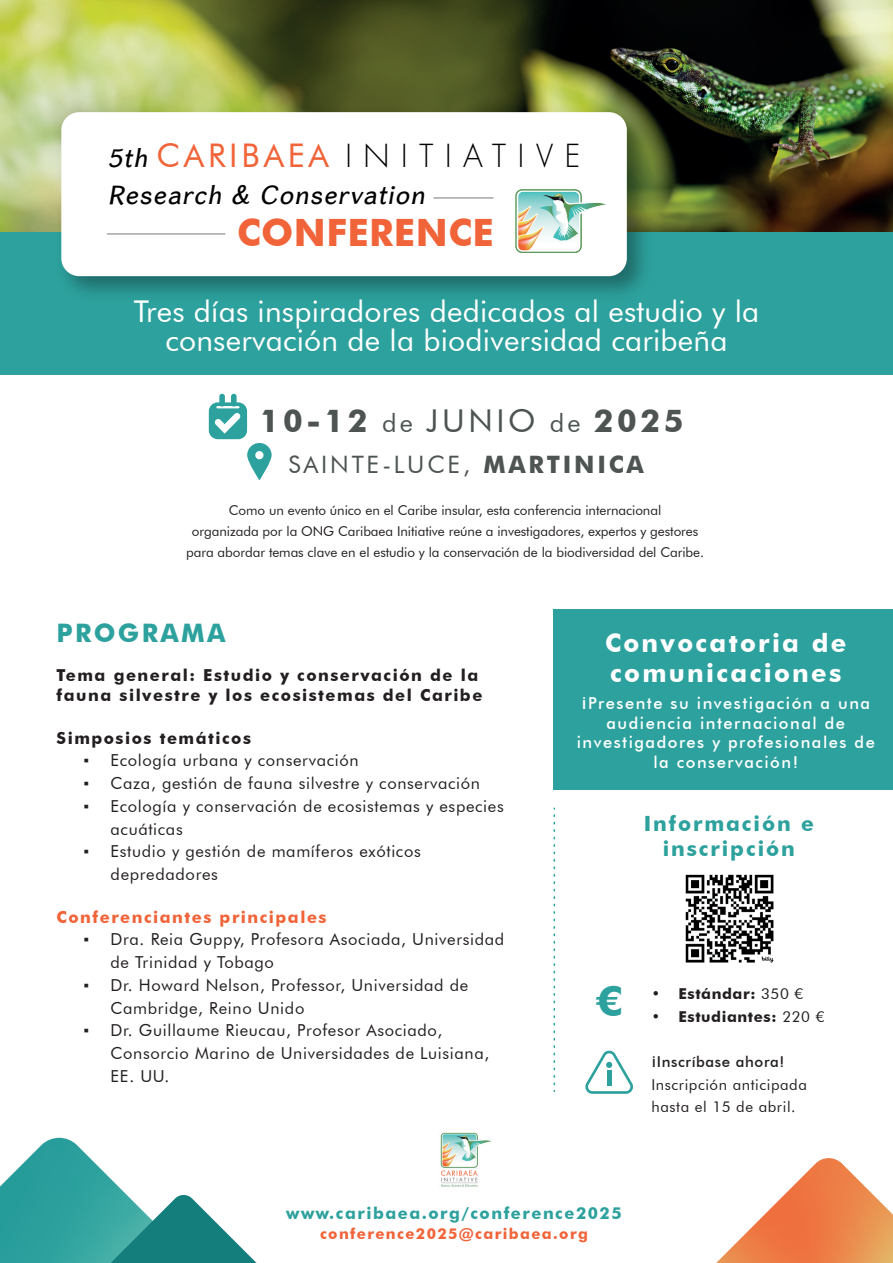
<style>
.page{position:relative;width:893px;height:1263px;background:#fff}
.page>*{position:absolute;margin:0;border:0;box-sizing:border-box;transform-origin:0 0}
.t1{font:700 42px "Futura BT";color:#2da19d}
.t2{font:700 37.65px "Futura BT";letter-spacing:.015em;color:#f16338}
.t3{font:700 31.5px "Futura BT";letter-spacing:.115em;color:#4d5452}
.t4{font:300 30.9px "Futura";letter-spacing:.38em;color:#000001}
.t5{font:30px/28.5px "Futura BT";letter-spacing:.005em;color:#fff;text-align:center}
.t6{font:italic 26.1px "Cardigan W00";letter-spacing:.05em;color:#000001}
.t7{font:700 25.5px/30.6px "Futura BT";letter-spacing:.09em;color:#fff}
.t8{font:700 25.5px "Futura BT";letter-spacing:.09em;color:#2da19d}
.t9{font:24px "Futura BT";letter-spacing:.115em;color:#4d5452}
.t10{font:700 21px/25.2px "Futura BT";letter-spacing:.09em;color:#2da19d;text-align:center}
.t11{font:16.5px/22.8px "Futura BT";letter-spacing:.04em;color:#231f20}
.t12{font:500 16.5px/19.5px "Futura BT";letter-spacing:.09em;color:#fff;text-align:center}
.t13{font:700 16.5px/19.8px "Futura BT";letter-spacing:.09em;color:#231f20}
.t14{font:700 16.5px "Futura BT";letter-spacing:.09em;color:#2da19d}
.t15{font:700 16.5px "Futura BT";letter-spacing:.09em;color:#f16338}
.t16{font:15px/22.8px "Futura BT";letter-spacing:.04em;color:#231f20}
.t17{font:700 15px "Futura BT";letter-spacing:.04em;color:#231f20}
.t18{font:700 15px "Futura BT";letter-spacing:.09em;color:#f16338}
.t19{font:500 15px "Futura BT";letter-spacing:.04em;color:#231f20}
.t20{font:13.5px/21px "Futura BT";letter-spacing:-.005em;color:#231f20;text-align:center}
.s1{font-family:"Cardigan W00";font-weight:400;font-style:italic;font-size:26.1px}
.s2{font-family:"Futura BT";font-weight:400;font-size:32.55px;color:#f16338}
.s3{font-weight:400;font-size:25.5px}
.s4{font-weight:400}
.s5{font-weight:700}
.s6{font-family:"Times New Roman"}
</style>
<div class="page">
<div style="left:554px;top:609px;width:339px;height:180px;background:#2da19d"></div>
<svg style="left:716px;top:1158px;width:177px;height:105px"></svg>
<div style="left:0;top:232px;width:893px;height:143px;background:#2da19d"></div>
<img style="left:0;top:0;width:893px;height:232px">
<img style="left:440px;top:1132px;width:51px;height:55px">
<svg style="left:554px;top:815px;width:1px;height:276px"></svg>
<svg style="left:585px;top:1050px;width:48px;height:44px"></svg>
<div style="left:607px;top:1071px;width:5px;height:15px;background:#2da19d"></div>
<svg style="left:0;top:1138px;width:257px;height:125px"></svg>
<img style="left:50px;top:100px;width:609px;height:194px">
<div style="left:61px;top:112px;width:566px;height:164px;background:#fff;border-radius:18px"></div>
<img style="left:515px;top:189px;width:91px;height:64px">
<hr style="left:107px;top:234px;width:118px;height:1px;background:#75787a">
<hr style="left:434px;top:198px;width:59px;height:1px;background:#75787a">
<div style="left:219px;top:394px;width:6px;height:13px;background:#2da19d;border-radius:3px"></div>
<div style="left:231px;top:394px;width:6px;height:13px;background:#2da19d;border-radius:3px"></div>
<svg style="left:209px;top:402px;width:63px;height:78px"></svg>
<img style="left:685px;top:874px;width:89px;height:89px">
<h3 class="t4" style="left:108px;top:137px;width:474px"><span class="s1">5th</span> <span class="s2">CARIBAEA</span> INITIATIVE</h3>
<h3 class="t6" style="left:108px;top:178px;width:318px">Research &amp; Conservation</h3>
<h2 class="t2" style="left:237px;top:210px;width:258px">CONFERENCE</h2>
<h3 class="t5" style="left:134px;top:297px;width:627px">Tres días inspiradores dedicados al estudio y la conservación de la biodiversidad caribeña</h3>
<h3 class="t3" style="left:260px;top:401px;width:425px">10-12 <span class="s3">de</span> <span class="s4">JUNIO</span> <span class="s3">de</span> 2025</h3>
<h3 class="t9" style="left:288px;top:450px;width:357px">SAINTE-LUCE, <span class="s5">MARTINICA</span></h3>
<p class="t20" style="left:186px;top:500px;width:519px">Como un evento único en el Caribe insular, esta conferencia internacional<br>organizada por la ONG Caribaea Initiative reúne a investigadores, expertos y gestores para abordar temas clave en el estudio y la conservación de la biodiversidad del Caribe.</p>
<h3 class="t8" style="left:57px;top:617px;width:170px">PROGRAMA</h3>
<p class="t13" style="left:57px;top:665px;width:427px">Tema general: Estudio y conservación de la fauna silvestre y los ecosistemas del Caribe</p>
<p class="t13" style="left:57px;top:728px;width:196px">Simposios temáticos</p>
<p class="t11" style="left:84px;top:749px;width:277px"><span class="s6">▪</span> Ecología urbana y conservación</p>
<p class="t11" style="left:84px;top:772px;width:398px"><span class="s6">▪</span> Caza, gestión de fauna silvestre y conservación</p>
<p class="t11" style="left:111px;top:794px;width:395px;text-indent:-27px"><span class="s6">▪</span> Ecología y conservación de ecosistemas y especies acuáticas</p>
<p class="t11" style="left:111px;top:840px;width:312px;text-indent:-27px"><span class="s6">▪</span> Estudio y gestión de mamíferos exóticos depredadores</p>
<p class="t15" style="left:57px;top:907px;width:271px">Conferenciantes principales</p>
<p class="t11" style="left:111px;top:928px;width:395px;text-indent:-27px"><span class="s6">▪</span> Dra. Reia Guppy, Profesora Asociada, Universidad de Trinidad y Tobago</p>
<p class="t11" style="left:111px;top:973px;width:359px;text-indent:-27px"><span class="s6">▪</span> Dr. Howard Nelson, Professor, Universidad de<br>Cambridge, Reino Unido</p>
<p class="t11" style="left:111px;top:1019px;width:380px;text-indent:-27px"><span class="s6">▪</span> Dr. Guillaume Rieucau, Profesor Asociado,<br>Consorcio Marino de Universidades de Luisiana,<br>EE. UU.</p>
<h3 class="t7" style="left:605px;top:627px;width:243px">Convocatoria de comunicaciones</h3>
<p class="t12" style="left:577px;top:693px;width:300px">¡Presente su investigación a una audiencia internacional de investigadores y profesionales de la conservación!</p>
<p class="t10" style="left:644px;top:810px;width:172px">Información e inscripción</p>
<h1 class="t1" style="left:596px;top:975px;width:28px">€</h1>
<p class="t17" style="left:651px;top:984px;width:153px">• Estándar: <span class="s4">350 €</span></p>
<p class="t17" style="left:651px;top:1007px;width:175px">• Estudiantes: <span class="s4">220 €</span></p>
<p class="t19" style="left:651px;top:1052px;width:134px">¡Inscríbase ahora!</p>
<p class="t16" style="left:651px;top:1073px;width:157px">Inscripción anticipada hasta el 15 de abril.</p>
<p class="t14" style="left:286px;top:1203px;width:337px">www.caribaea.org/conference2025</p>
<p class="t18" style="left:320px;top:1224px;width:269px">conference2025@caribaea.org</p>
</div>
